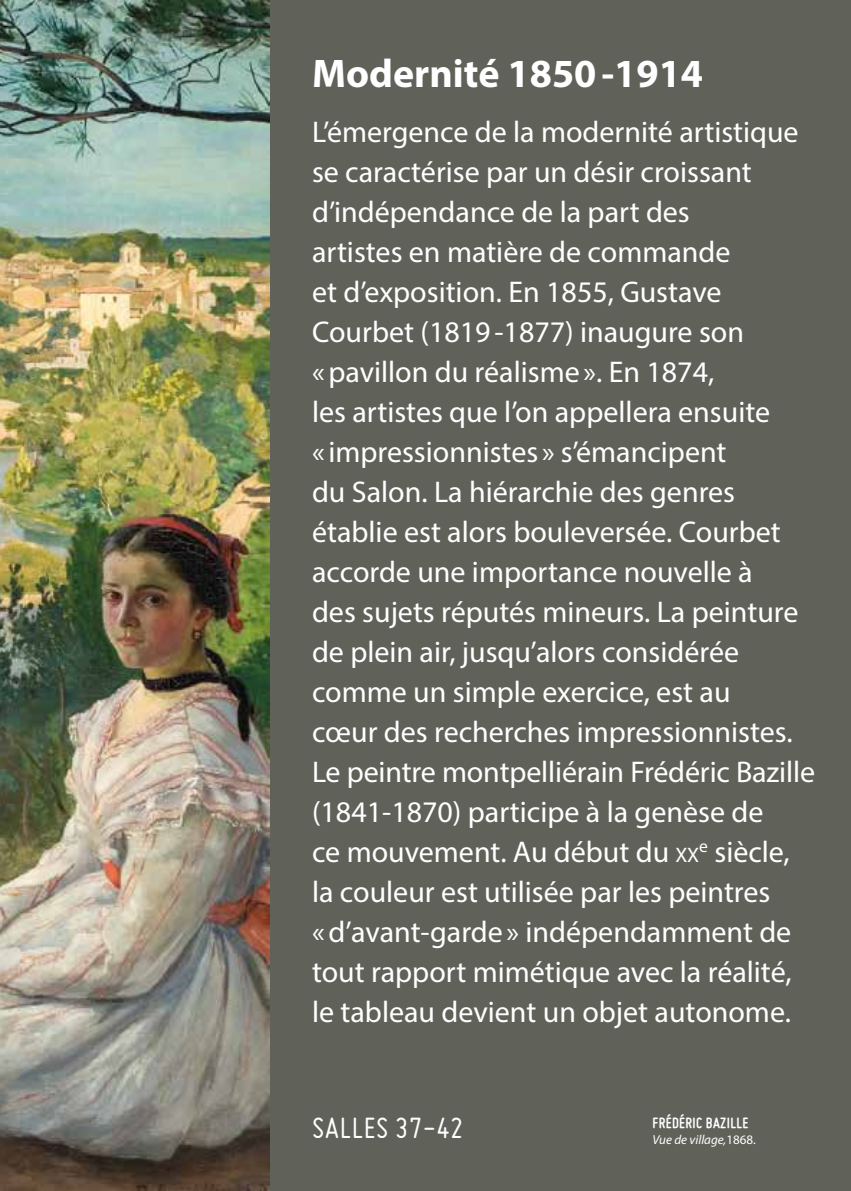
<style>
.page{position:relative;width:851px;height:1191px;background:#fff}
.page>*{position:absolute;margin:0;border:0;box-sizing:border-box;transform-origin:0 0}
.t1{font:700 40px "Myriad Pro";color:#fff}
.t2{font:32px "Miso";letter-spacing:.025em;color:#fff}
.t3{font:30px/40px "Myriad Pro";color:#fff}
.t4{font:700 16px "Miso";letter-spacing:.025em;color:#fff}
.t5{font:italic 13px "Myriad Pro";color:#fff}
.s1{font-size:21px}
.s2{font-style:normal}
</style>
<div class="page">
<div style="left:269px;top:0;width:581px;height:1191px;background:#60625a"></div>
<img style="left:0;top:0;width:269px;height:1191px">
<h1 class="t1" style="left:312px;top:47px;width:392px">Modernité 1850-1914</h1>
<p class="t3" style="left:312px;top:111px;width:504px">L’émergence de la modernité artistique se caractérise par un désir croissant d’indépendance de la part des<br>artistes en matière de commande<br>et d’exposition. En 1855, Gustave Courbet (1819‑1877) inaugure son «pavillon du réalisme». En 1874,<br>les artistes que l’on appellera ensuite<br>« impressionnistes » s’émancipent<br>du Salon. La hiérarchie des genres établie est alors bouleversée. Courbet accorde une importance nouvelle à<br>des sujets réputés mineurs. La peinture de plein air, jusqu’alors considérée comme un simple exercice, est au<br>cœur des recherches impressionnistes.<br>Le peintre montpelliérain Frédéric Bazille (1841‑1870) participe à la genèse de<br>ce mouvement. Au début du <span class="s1">xx</span><sup>e</sup> siècle, la couleur est utilisée par les peintres «d’avant-garde» indépendamment de tout rapport mimétique avec la réalité, le tableau devient un objet autonome.</p>
<p class="t2" style="left:312px;top:1110px;width:153px">SALLES 37-42</p>
<p class="t4" style="left:652px;top:1113px;width:97px">FRÉDÉRIC BAZILLE</p>
<p class="t5" style="left:652px;top:1131px;width:105px">Vue de village,<span class="s2">1868.</span></p>
</div>
